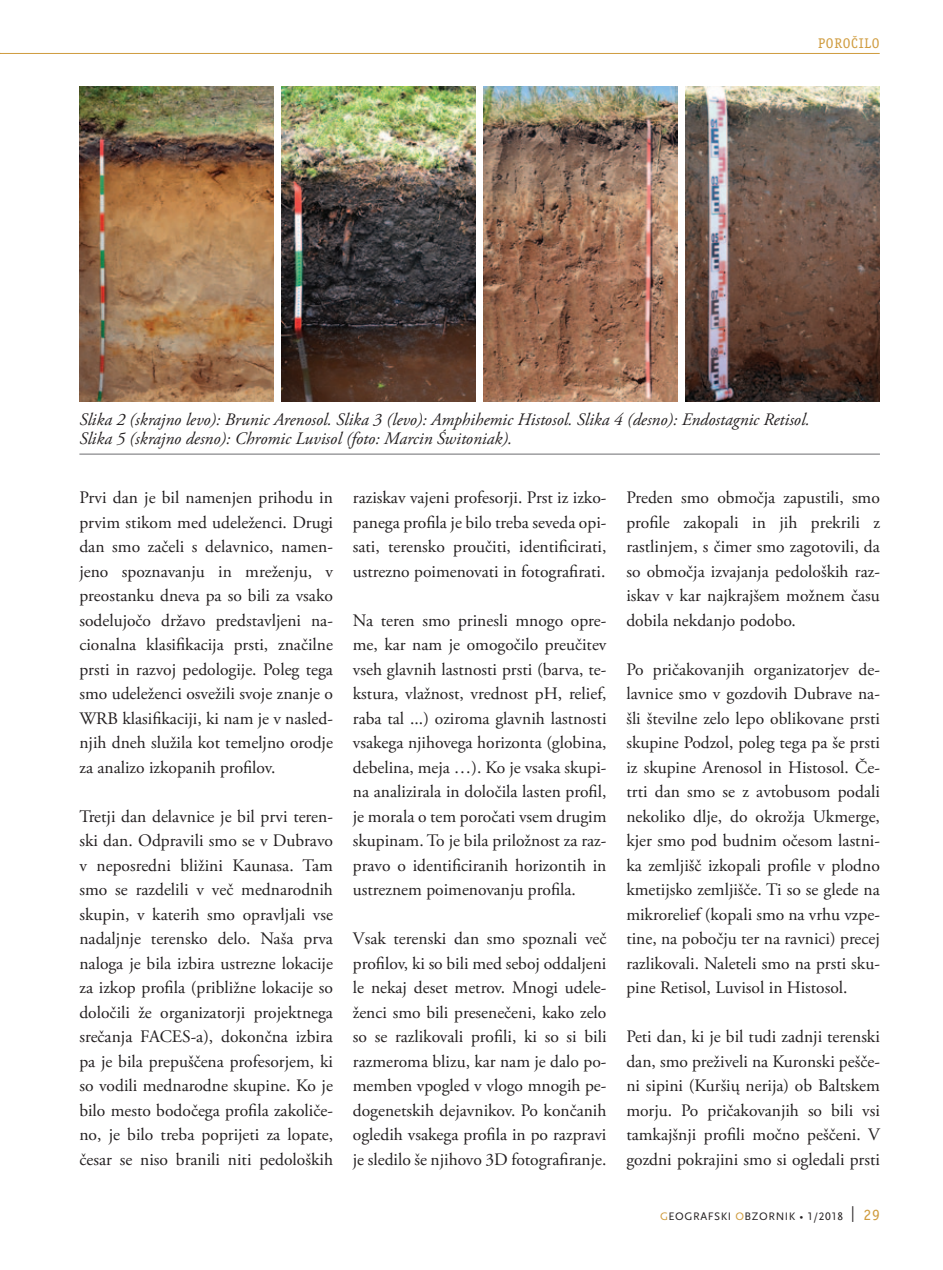
<style>
.page{position:relative;width:943px;height:1270px;background:#fff}
.page>*{position:absolute;margin:0;border:0;box-sizing:border-box;transform-origin:0 0}
.body_serif{font:17.5px/24.5px "Adobe Garamond Pro";color:#231f20;text-align:justify}
.fotka_spodaj{font:italic 17.5px/19.2px "Adobe Garamond Pro";color:#231f20}
.t1{font:14px "Officina Ser Itc TEE";letter-spacing:.05em;color:#cf9b3d}
.t2{font:11.38px "AE Scala Sans";letter-spacing:.05em;color:#231f20}
.s1{color:#cf9b3d}
.s2{font-family:"AE Scala Sans SC"}
.s3{font-family:"Officina Ser Itc TEE";font-size:15.75px;color:#cf9b3d}
</style>
<div class="page">
<hr style="left:0;top:53px;width:879px;height:1px;background:#cf9b3d">
<img style="left:686px;top:87px;width:194px;height:314px">
<img style="left:484px;top:87px;width:194px;height:314px">
<img style="left:282px;top:87px;width:194px;height:314px">
<img style="left:80px;top:87px;width:194px;height:314px">
<hr style="left:79px;top:454px;width:801px;height:1px;background:#6c6d70">
<p class="t1" style="left:818px;top:35px;width:63px">POROČILO</p>
<p class="fotka_spodaj" style="left:79px;top:410px;width:731px">Slika 2 (skrajno levo): Brunic Arenosol. Slika 3 (levo): Amphihemic Histosol. Slika 4 (desno): Endostagnic Retisol.<br>Slika 5 (skrajno desno): Chromic Luvisol (foto: Marcin Świtoniak).</p>
<p class="body_serif" style="left:79px;top:486px;width:255px">Prvi dan je bil namenjen prihodu in prvim stikom med udeleženci. Drugi dan smo začeli s delavnico, namen&shy;jeno spoznavanju in mreženju, v preostanku dneva pa so bili za vsako sodelujočo državo predstavljeni na&shy;cionalna klasifikacija prsti, značilne prsti in razvoj pedologije. Poleg tega smo udeleženci osvežili svoje znanje o WRB klasifikaciji, ki nam je v nasled&shy;njih dneh služila kot temeljno orodje za analizo izkopanih profilov.</p>
<p class="body_serif" style="left:79px;top:805px;width:255px">Tretji dan delavnice je bil prvi teren&shy;ski dan. Odpravili smo se v Dubravo v neposredni bližini Kaunasa. Tam smo se razdelili v več mednarodnih skupin, v katerih smo opravljali vse nadaljnje terensko delo. Naša prva naloga je bila izbira ustrezne lokacije za izkop profila (približne lokacije so določili že organizatorji projektnega srečanja FACES-a), dokončna izbira pa je bila prepuščena profesorjem, ki so vodili mednarodne skupine. Ko je bilo mesto bodočega profila zakoliče&shy;no, je bilo treba poprijeti za lopate, česar se niso branili niti pedoloških</p>
<p class="body_serif" style="left:353px;top:486px;width:255px">raziskav vajeni profesorji. Prst iz izko&shy;panega profila je bilo treba seveda opi&shy;sati, terensko proučiti, identificirati, ustrezno poimenovati in fotografirati.</p>
<p class="body_serif" style="left:353px;top:609px;width:255px">Na teren smo prinesli mnogo opre&shy;me, kar nam je omogočilo preučitev vseh glavnih lastnosti prsti (barva, te&shy;kstura, vlažnost, vrednost pH, relief, raba tal ...) oziroma glavnih lastnosti vsakega njihovega horizonta (globina, debelina, meja …). Ko je vsaka skupi&shy;na analizirala in določila lasten profil, je morala o tem poročati vsem drugim skupinam. To je bila priložnost za raz&shy;pravo o identificiranih horizontih in ustreznem poimenovanju profila.</p>
<p class="body_serif" style="left:353px;top:927px;width:255px">Vsak terenski dan smo spoznali več profilov, ki so bili med seboj oddaljeni le nekaj deset metrov. Mnogi udele&shy;ženci smo bili presenečeni, kako zelo so se razlikovali profili, ki so si bili razmeroma blizu, kar nam je dalo po&shy;memben vpogled v vlogo mnogih pe&shy;dogenetskih dejavnikov. Po končanih ogledih vsakega profila in po razpravi je sledilo še njihovo 3D fotografiranje.</p>
<p class="body_serif" style="left:626px;top:486px;width:255px">Preden smo območja zapustili, smo profile zakopali in jih prekrili z rastlinjem, s čimer smo zagotovili, da so območja izvajanja pedoloških raz&shy;iskav v kar najkrajšem možnem času dobila nekdanjo podobo.</p>
<p class="body_serif" style="left:626px;top:658px;width:255px">Po pričakovanjih organizatorjev de&shy;lavnice smo v gozdovih Dubrave na&shy;šli številne zelo lepo oblikovane prsti skupine Podzol, poleg tega pa še prsti iz skupine Arenosol in Histosol. Če&shy;trti dan smo se z avtobusom podali nekoliko dlje, do okrožja Ukmerge, kjer smo pod budnim očesom lastni&shy;ka zemljišč izkopali profile v plodno kmetijsko zemljišče. Ti so se glede na mikrorelief (kopali smo na vrhu vzpe&shy;tine, na pobočju ter na ravnici) precej razlikovali. Naleteli smo na prsti sku&shy;pine Retisol, Luvisol in Histosol.</p>
<p class="body_serif" style="left:626px;top:1025px;width:255px">Peti dan, ki je bil tudi zadnji terenski dan, smo preživeli na Kuronski pešče&shy;ni sipini (Kuršių nerija) ob Baltskem morju. Po pričakovanjih so bili vsi tamkajšnji profili močno peščeni. V gozdni pokrajini smo si ogledali prsti</p>
<p class="t2" style="left:660px;top:1210px;width:221px"><span class="s1">G</span>EOGRAFSKI <span class="s1">O</span>BZORNIK • <span class="s2">1/2018</span> <sup>|</sup> <span class="s3">29</span></p>
</div>
